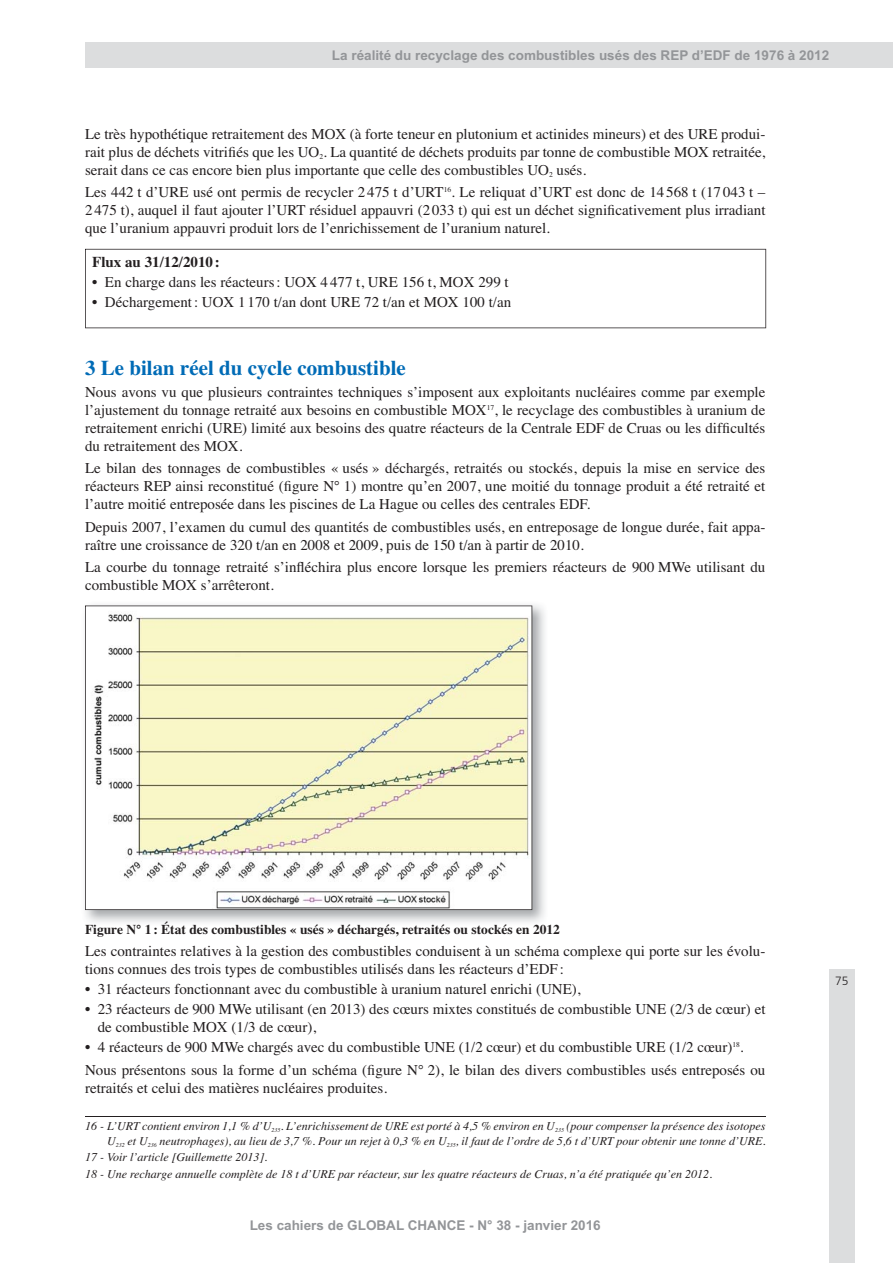
<style>
.page{position:relative;width:893px;height:1263px;background:#fff}
.page>*{position:absolute;margin:0;border:0;box-sizing:border-box;transform-origin:0 0}
.t1{font:700 21px "Times";color:#006bb6}
.t2{font:15px/18px "Times";color:#231f20}
.t3{font:700 15px "Times";color:#231f20}
.t4{font:700 13.5px "Arial";color:#939598}
.t5{font:700 13.5px "Times";color:#231f20}
.t6{font:italic 12px/14.4px "Times";color:#231f20;text-align:right}
.t7{font:300 12px "Frutiger";color:#231f20}
</style>
<div class="page">
<div style="left:829px;top:969px;width:26px;height:294px;background:#dcddde"></div>
<div style="left:85px;top:43px;width:807px;height:25px;background:#dcddde"></div>
<svg style="left:85px;top:249px;width:681px;height:79px"></svg>
<img style="left:85px;top:605px;width:460px;height:317px">
<svg style="left:85px;top:605px;width:447px;height:305px;fill:#f9f7c7"></svg>
<hr style="left:85px;top:1116px;width:680px;height:1px;background:#231f20">
<p class="t4" style="left:332px;top:47px;width:499px">La réalité du recyclage des combustibles usés des REP d’EDF de 1976 à 2012</p>
<p class="t2" style="left:85px;top:123px;width:682px;text-align:justify">Le très hypothétique retraitement des MOX (à forte teneur en plutonium et actinides mineurs) et des URE produi&shy;rait plus de déchets vitrifiés que les UO<sub>2</sub>. La quantité de déchets produits par tonne de combustible MOX retraitée, serait dans ce cas encore bien plus importante que celle des combustibles UO<sub>2</sub> usés.</p>
<p class="t2" style="left:85px;top:182px;width:682px;text-align:justify">Les 442 t d’URE usé ont permis de recycler 2 475 t d’URT<sup>16</sup>. Le reliquat d’URT est donc de 14 568 t (17 043 t – 2 475 t), auquel il faut ajouter l’URT résiduel appauvri (2 033 t) qui est un déchet significativement plus irradiant que l’uranium appauvri produit lors de l’enrichissement de l’uranium naturel.</p>
<p class="t3" style="left:92px;top:248px;width:129px">Flux au 31/12/2010 :</p>
<p class="t2" style="left:92px;top:272px;width:418px">• En charge dans les réacteurs : UOX 4 477 t, URE 156 t, MOX 299 t</p>
<p class="t2" style="left:92px;top:292px;width:421px">• Déchargement : UOX 1 170 t/an dont URE 72 t/an et MOX 100 t/an</p>
<h1 class="t1" style="left:85px;top:347px;width:322px">3 Le bilan réel du cycle combustible</h1>
<p class="t2" style="left:85px;top:382px;width:682px;text-align:justify">Nous avons vu que plusieurs contraintes techniques s’imposent aux exploitants nucléaires comme par exemple l’ajustement du tonnage retraité aux besoins en combustible MOX<sup>17</sup>, le recyclage des combustibles à uranium de retraitement enrichi (URE) limité aux besoins des quatre réacteurs de la Centrale EDF de Cruas ou les difficultés du retraitement des MOX.</p>
<p class="t2" style="left:85px;top:458px;width:682px;text-align:justify">Le bilan des tonnages de combustibles « usés » déchargés, retraités ou stockés, depuis la mise en service des réacteurs REP ainsi reconstitué (figure N° 1) montre qu’en 2007, une moitié du tonnage produit a été retraité et l’autre moitié entreposée dans les piscines de La Hague ou celles des centrales EDF.</p>
<p class="t2" style="left:85px;top:516px;width:682px">Depuis 2007, l’examen du cumul des quantités de combustibles usés, en entreposage de longue durée, fait appa&shy;raître une croissance de 320 t/an en 2008 et 2009, puis de 150 t/an à partir de 2010.</p>
<p class="t2" style="left:85px;top:556px;width:682px">La courbe du tonnage retraité s’infléchira plus encore lorsque les premiers réacteurs de 900 MWe utilisant du combustible MOX s’arrêteront.</p>
<p class="t5" style="left:85px;top:916px;width:476px">Figure N° 1 : État des combustibles « usés » déchargés, retraités ou stockés en 2012</p>
<p class="t2" style="left:85px;top:941px;width:682px">Les contraintes relatives à la gestion des combustibles conduisent à un schéma complexe qui porte sur les évolu&shy;tions connues des trois types de combustibles utilisés dans les réacteurs d’EDF :</p>
<p class="t2" style="left:85px;top:979px;width:497px">• 31 réacteurs fonctionnant avec du combustible à uranium naturel enrichi (UNE),</p>
<p class="t2" style="left:98px;top:999px;width:669px;text-indent:-13px">• 23 réacteurs de 900 MWe utilisant (en 2013) des cœurs mixtes constitués de combustible UNE (2/3 de cœur) et de combustible MOX (1/3 de cœur),</p>
<p class="t2" style="left:85px;top:1035px;width:682px;line-height:22.2px">• 4 réacteurs de 900 MWe chargés avec du combustible UNE (1/2 cœur) et du combustible URE (1/2 cœur)<sup>18</sup>.<br>Nous présentons sous la forme d’un schéma (figure N° 2), le bilan des divers combustibles usés entreposés ou</p>
<p class="t2" style="left:85px;top:1077px;width:304px">retraités et celui des matières nucléaires produites.</p>
<p class="t6" style="left:85px;top:1118px;width:682px">16 - L’URT contient environ 1,1 % d’U<sub>235</sub>. L’enrichissement de URE est porté à 4,5 % environ en U<sub>235</sub> (pour compenser la présence des isotopes<br>U<sub>232</sub> et U<sub>236</sub> neutrophages), au lieu de 3,7 %. Pour un rejet à 0,3 % en U<sub>235</sub>, il faut de l’ordre de 5,6 t d’URT pour obtenir une tonne d’URE.</p>
<p class="t6" style="left:85px;top:1148px;width:628px;line-height:16.5px;text-align:left">17 - Voir l’article [Guillemette 2013].<br>18 - Une recharge annuelle complète de 18 t d’URE par réacteur, sur les quatre réacteurs de Cruas, n’a été pratiquée qu’en 2012.</p>
<p class="t4" style="left:250px;top:1217px;width:353px">Les cahiers de GLOBAL CHANCE - N° 38 - janvier 2016</p>
<p class="t7" style="left:835px;top:974px;width:15px">75</p>
</div>
